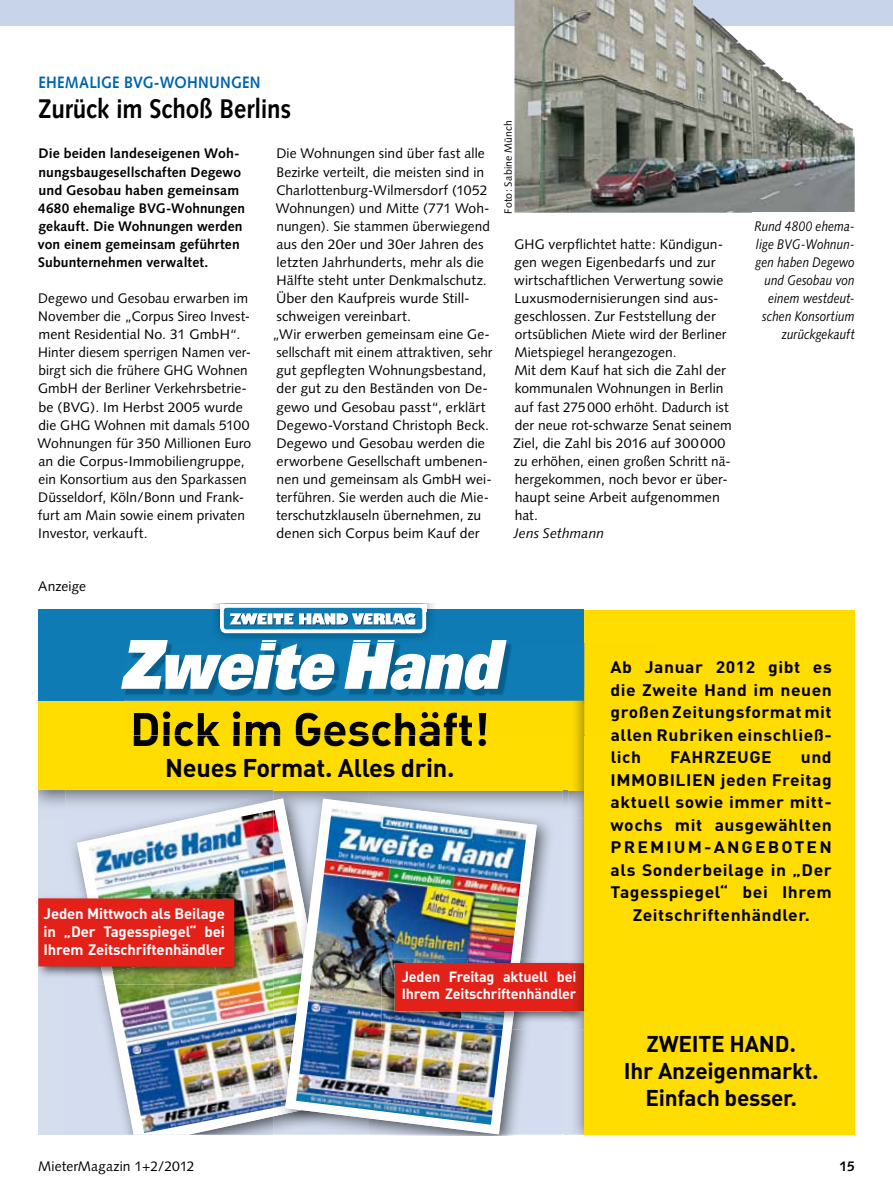
<style>
.page{position:relative;width:893px;height:1191px;background:#fff}
.page>*{position:absolute;margin:0;border:0;box-sizing:border-box;transform-origin:0 0}
.t1{font:italic 900 67.5px "Univers";letter-spacing:-.01em;color:#fff;scale:.88 1}
.t2{font:46.5px "DIN Bold Alternate OV ELTCDA";letter-spacing:-.01em;color:#000}
.t3{font:700 27px "Syntax";letter-spacing:-.005em;color:#000;scale:.9 1}
.t4{font:25.35px "DIN Bold Alternate OV ELTCDA";letter-spacing:-.01em;color:#000}
.t5{font:22.5px/27px "DIN Bold Alternate OV ELTCDA";letter-spacing:-.01em;color:#000;text-align:center}
.t6{font:16.5px/22.5px "DIN Bold OV FLTCDA";letter-spacing:.03em;color:#000;text-align:justify;scale:1.06 1}
.t7{font:700 16.5px "Syntax";letter-spacing:.02em;color:#0064ad;scale:.9 1}
.t8{font:16.5px "DIN Bold OV FLTCDA";letter-spacing:.125em;color:#000;scale:1.06 1}
.t9{font:14.85px/17.9px "DIN Bold Alternate OV ELTCDA";letter-spacing:-.01em;color:#fff;text-align:justify}
.t10{font:14.55px/17.5px "DIN Bold Alternate OV ELTCDA";letter-spacing:-.01em;color:#fff}
.t11{font:13.8px/18px "Syntax";letter-spacing:.005em;color:#000}
.t12{font:700 13.8px/18px "Syntax";letter-spacing:.01em;color:#000}
.t13{font:italic 13.8px/18px "Syntax";letter-spacing:.005em;color:#000;text-align:right;scale:.85 1}
.t14{font:italic 13.8px "Syntax";letter-spacing:.005em;color:#000}
.t15{font:10.5px "Syntax";letter-spacing:.02em;color:#000}
.s1{color:#f9f9f9}
.s2{color:#fcfcfc}
</style>
<div class="page">
<div style="left:0;top:0;width:893px;height:26px;background:#c8d4ea"></div>
<img style="left:514px;top:0;width:341px;height:213px">
<svg style="left:38px;top:618px;width:553px;height:516px;background:#ced7e8"></svg>
<div style="left:38px;top:700px;width:546px;height:90px;background:#fd0"></div>
<img style="left:65px;top:790px;width:209px;height:345px">
<svg style="left:77px;top:798px;width:197px;height:336px;background:#cfd7e6"></svg>
<img style="left:88px;top:810px;width:186px;height:323px">
<img style="left:369px;top:1134px;width:194px;height:1px">
<img style="left:274px;top:1108px;width:11px;height:8px">
<img style="left:537px;top:820px;width:13px;height:121px">
<img style="left:274px;top:790px;width:289px;height:15px">
<img style="left:274px;top:798px;width:11px;height:12px">
<img style="left:274px;top:810px;width:11px;height:143px">
<img style="left:274px;top:1051px;width:11px;height:3px">
<img style="left:274px;top:953px;width:11px;height:98px">
<img style="left:274px;top:1054px;width:11px;height:54px">
<img style="left:285px;top:798px;width:252px;height:336px">
<img style="left:296px;top:808px;width:231px;height:316px">
<img style="left:514px;top:1011px;width:55px;height:18px">
<img style="left:511px;top:1011px;width:3px;height:18px">
<img style="left:520px;top:959px;width:43px;height:4px">
<svg style="left:511px;top:959px;width:9px;height:4px"></svg>
<img style="left:382px;top:959px;width:77px;height:27px">
<img style="left:459px;top:959px;width:52px;height:70px">
<img style="left:382px;top:986px;width:80px;height:43px">
<div style="left:395px;top:963px;width:189px;height:48px;background:#e32119"></div>
<img style="left:38px;top:893px;width:66px;height:92px">
<img style="left:87px;top:893px;width:26px;height:91px">
<img style="left:98px;top:893px;width:103px;height:5px">
<img style="left:201px;top:893px;width:52px;height:51px">
<img style="left:113px;top:966px;width:99px;height:18px">
<img style="left:212px;top:944px;width:41px;height:40px">
<div style="left:38px;top:898px;width:196px;height:68px;background:#e32119"></div>
<img style="left:569px;top:1134px;width:255px;height:1px">
<img style="left:569px;top:790px;width:15px;height:28px">
<img style="left:572px;top:735px;width:12px;height:55px">
<img style="left:569px;top:959px;width:15px;height:70px">
<img style="left:569px;top:963px;width:15px;height:48px">
<img style="left:569px;top:970px;width:7px;height:14px">
<svg style="left:569px;top:988px;width:7px;height:11px"></svg>
<div style="left:584px;top:609px;width:271px;height:525px;background:#fd0"></div>
<div style="left:38px;top:609px;width:546px;height:91px;background:#0f7bb5"></div>
<img style="left:124px;top:644px;width:461px;height:91px">
<img style="left:134px;top:735px;width:351px;height:1px">
<img style="left:134px;top:711px;width:352px;height:24px">
<img style="left:584px;top:643px;width:1px;height:44px">
<img style="left:124px;top:644px;width:383px;height:46px">
<img style="left:213px;top:604px;width:220px;height:38px">
<img style="left:262px;top:640px;width:133px;height:2px">
<div style="left:220px;top:604px;width:206px;height:7px;background:#fff"></div>
<div style="left:222px;top:606px;width:202px;height:25px;background:#0f7bb5;border-radius:4px"></div>
<div style="left:220px;top:604px;width:206px;height:29px;border:4px solid #fff;border-radius:4px"></div>
<svg style="left:230px;top:613px;width:186px;height:12px;background:#b1cede"></svg>
<p class="t7" style="left:38px;top:73px;width:249px">ehemAlige bvg-Wohnungen</p>
<h3 class="t3" style="left:38px;top:93px;width:283px">Zurück im schoß berlins</h3>
<p class="t12" style="left:38px;top:145px;width:209px">Die beiden landeseigenen Woh&shy;nungsbaugesellschaften Degewo und gesobau haben gemeinsam<br>4680 ehemalige bvg-Wohnungen gekauft. Die Wohnungen werden von einem gemeinsam geführten subunternehmen verwaltet.</p>
<p class="t11" style="left:38px;top:289px;width:215px">Degewo und Gesobau erwarben im<br>November die „Corpus Sireo Invest&shy;ment Residential No. 31 GmbH“.<br>Hinter diesem sperrigen Namen ver&shy;birgt sich die frühere GHG Wohnen<br>GmbH der Berliner Verkehrsbetrie&shy;be (BVG). Im Herbst 2005 wurde die GHG Wohnen mit damals 5100<br>Wohnungen für 350 Millionen Euro an die Corpus-Immobiliengruppe, ein Konsortium aus den Sparkassen<br>Düsseldorf, Köln/Bonn und Frank&shy;furt am Main sowie einem privaten<br>Investor, verkauft.</p>
<p class="t11" style="left:276px;top:145px;width:210px">Die Wohnungen sind über fast alle</p>
<p class="t11" style="left:276px;top:163px;width:209px">Bezirke verteilt, die meisten sind in</p>
<p class="t11" style="left:276px;top:181px;width:213px">Charlottenburg-Wilmersdorf (1052</p>
<p class="t11" style="left:276px;top:199px;width:215px">Wohnungen) und Mitte (771 Woh-</p>
<p class="t11" style="left:277px;top:217px;width:215px">nungen). Sie stammen überwiegend</p>
<p class="t11" style="left:276px;top:235px;width:209px">aus den 20er und 30er Jahren des</p>
<p class="t11" style="left:277px;top:253px;width:209px">letzten Jahrhunderts, mehr als die</p>
<p class="t11" style="left:276px;top:271px;width:212px">Hälfte steht unter Denkmalschutz.</p>
<p class="t11" style="left:276px;top:289px;width:195px">Über den Kaufpreis wurde Still-</p>
<p class="t11" style="left:276px;top:307px;width:136px">schweigen vereinbart.</p>
<p class="t11" style="left:272px;top:325px;width:219px">„Wir erwerben ge meinsam eine Ge-</p>
<p class="t11" style="left:276px;top:343px;width:218px">sellschaft mit einem attraktiven, sehr</p>
<p class="t11" style="left:276px;top:362px;width:212px">gut gepflegten Wohnungsbestand,</p>
<p class="t11" style="left:277px;top:380px;width:213px">der gut zu den Beständen von De-</p>
<p class="t11" style="left:276px;top:398px;width:211px">gewo und Gesobau passt“, erklärt</p>
<p class="t11" style="left:276px;top:416px;width:214px">Degewo-Vorstand Christoph Beck.</p>
<p class="t11" style="left:276px;top:434px;width:210px">Degewo und Gesobau werden die</p>
<p class="t11" style="left:277px;top:452px;width:213px">erworbene Gesellschaft umbenen-</p>
<p class="t11" style="left:277px;top:470px;width:217px">nen und gemeinsam als GmbH wei-</p>
<p class="t11" style="left:276px;top:488px;width:214px">terführen. Sie werden auch die Mie -</p>
<p class="t11" style="left:276px;top:506px;width:207px">terschutzklauseln übernehmen, zu</p>
<p class="t11" style="left:277px;top:524px;width:205px">denen sich Corpus beim Kauf der</p>
<p class="t15" style="left:502px;top:214px;width:95px;rotate:-90deg">Foto: Sabine Münch</p>
<p class="t11" style="left:513px;top:235px;width:220px">GHG verpflichtet hatte: Kündigun&shy;gen wegen Eigenbedarfs und zur wirtschaftlichen Verwertung sowie<br>Luxusmodernisierungen sind aus&shy;geschlossen. Zur Feststellung der ortsüblichen Miete wird der Berliner<br>Mietspiegel herangezogen.<br>Mit dem Kauf hat sich die Zahl der kommunalen Wohnungen in Berlin auf fast 275 000 erhöht. Dadurch ist der neue rot-schwarze Senat seinem<br>Ziel, die Zahl bis 2016 auf 300 000 zu erhöhen, einen großen Schritt nä&shy;hergekommen, noch bevor er über&shy;haupt seine Arbeit aufgenommen hat.</p>
<p class="t14" style="left:513px;top:525px;width:92px">Jens Sethmann</p>
<p class="t11" style="left:38px;top:577px;width:49px">Anzeige</p>
<p class="t13" style="left:754px;top:217px;width:120px">Rund 4800 ehema&shy;lige BVG-Wohnun&shy;gen haben Degewo und Gesobau von einem westdeut&shy;schen Konsortium zurückgekauft</p>
<h1 class="t1" style="left:120px;top:620px;width:434px">Zweite Hand</h1>
<h2 class="t2" style="left:130px;top:699px;width:361px">Dick im Geschäft!</h2>
<h3 class="t4" style="left:165px;top:751px;width:291px">Neues Format. Alles drin.</h3>
<p class="t9" style="left:44px;top:904px;width:183px">Jeden Mittwoch als Beilage in „Der Tagesspiegel“ bei Ihrem Zeitschriftenhändler</p>
<p class="t10" style="left:402px;top:967px;width:176px">Jeden Freitag aktuell be<span class="s1">i<br></span>Ihrem Zeitschriftenhändl<span class="s2">er</span></p>
<p class="t6" style="left:611px;top:655px;width:210px">Ab Januar 2012 gibt es die Zweite Hand im neuen großen Zeitungsformat mit allen Rubriken einschließ&shy;lich</p>
<p class="t6" style="left:670px;top:745px;width:98px">FAHRZEUGE</p>
<p class="t6" style="left:801px;top:745px;width:31px">und</p>
<p class="t6" style="left:611px;top:767px;width:210px">IMMOBILIEN jeden Freitag</p>
<p class="t6" style="left:611px;top:790px;width:210px">aktuell sowie immer mitt-</p>
<p class="t6" style="left:611px;top:812px;width:210px">wochs mit ausgewählten</p>
<p class="t8" style="left:611px;top:836px;width:210px">PREMIUM-ANGEBOTEN</p>
<p class="t6" style="left:611px;top:857px;width:210px">als Sonderbeilage in „Der</p>
<p class="t6" style="left:611px;top:880px;width:210px">Tagesspiegel“ bei Ihrem</p>
<p class="t6" style="left:633px;top:902px;width:168px">Zeitschriftenhändler.</p>
<h3 class="t5" style="left:624px;top:1029px;width:196px">ZWEITE HAND.<br>Ihr Anzeigenmarkt.<br>Einfach besser.</h3>
<p class="t11" style="left:38px;top:1157px;width:158px">MieterMagazin 1+2/2012</p>
<p class="t12" style="left:839px;top:1157px;width:17px">15</p>
</div>
